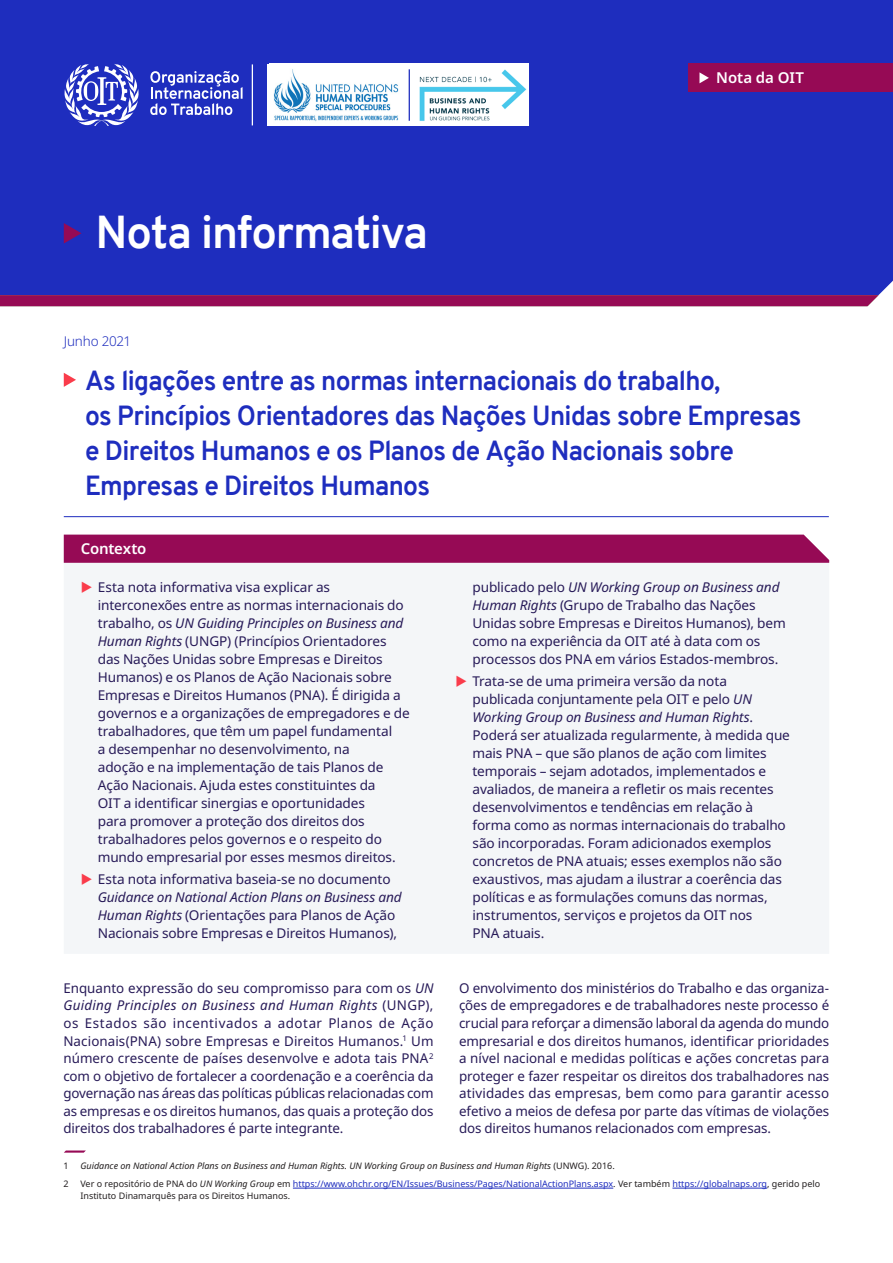
<style>
.page{position:relative;width:893px;height:1263px;background:#fff}
.page>*{position:absolute;margin:0;border:0;box-sizing:border-box;transform-origin:0 0}
.Briefing_A4_-_Subhea{font:700 45px "Overpass";letter-spacing:-.03em;color:#fff}
.Briefing_A4_-_Headin{font:700 27px/35.1px "Overpass";letter-spacing:-.025em;color:#1e2dbe}
.Briefing_A4_-_Series{font:600 15px "Noto Sans";letter-spacing:-.005em;color:#fff}
.Briefing_A4_-_Crossh{font:600 15px "Noto Sans";letter-spacing:-.015em;color:#fff}
.Briefing_A4_-_Body{font:13.5px/18px "Noto Sans";letter-spacing:-.01em;color:#271a58}
.Briefing_A4_-_footer{font:300 13.5px "Noto Sans";letter-spacing:-.015em;color:#1e2dbe}
.note{font:9px/12px "Noto Sans";color:#1e2dbe}
.note-2{font:italic 9px "Noto Sans";color:#231f20}
.note-3{font:9px "Noto Sans";color:#231f20}
.s1{font-style:italic}
.s2{font-style:normal}
.s3{color:#231f20}
.s4{font-style:italic;color:#231f20}
</style>
<div class="page">
<div style="left:0;top:0;width:893px;height:296px;background:#1e2dbe"></div>
<svg style="left:150px;top:71px;width:93px;height:44px"></svg>
<svg style="left:64px;top:64px;width:76px;height:62px"></svg>
<hr style="left:64px;top:516px;width:765px;height:1px;background:#1e2dbe">
<hr style="left:293px;top:1188px;width:320px;height:1px;background:#1e2dbe">
<hr style="left:672px;top:1188px;width:95px;height:1px;background:#1e2dbe">
<div style="left:689px;top:64px;width:204px;height:28px;background:#960a55"></div>
<svg style="left:699px;top:72px;width:10px;height:11px"></svg>
<svg style="left:64px;top:373px;width:12px;height:14px"></svg>
<svg style="left:64px;top:1150px;width:22px;height:2px"></svg>
<div style="left:64px;top:571px;width:765px;height:382px;background:#f4f6f8"></div>
<svg style="left:64px;top:534px;width:765px;height:37px"></svg>
<svg style="left:64px;top:223px;width:17px;height:20px"></svg>
<svg style="left:0;top:295px;width:878px;height:11px;background:#970d55"></svg>
<hr style="left:252px;top:64px;width:1px;height:61px;background:#fff">
<img style="left:273px;top:64px;width:136px;height:62px">
<img style="left:409px;top:64px;width:119px;height:62px">
<div style="left:267px;top:64px;width:6px;height:62px;background:#fff"></div>
<hr style="left:409px;top:69px;width:1px;height:52px;background:#1e2dbe">
<svg style="left:82px;top:581px;width:10px;height:12px"></svg>
<svg style="left:82px;top:874px;width:10px;height:11px"></svg>
<svg style="left:457px;top:676px;width:9px;height:11px"></svg>
<p class="Briefing_A4_-_Subhea" style="left:96px;top:201px;width:334px">Nota informativa</p>
<p class="Briefing_A4_-_Series" style="left:716px;top:67px;width:89px">Nota da OIT</p>
<p class="Briefing_A4_-_footer" style="left:64px;top:332px;width:69px">Junho 2021</p>
<p class="Briefing_A4_-_Headin" style="left:85px;top:363px;width:718px">As ligações entre as normas internacionais do trabalho,<br>os Princípios Orientadores das Nações Unidas sobre Empresas e Direitos Humanos e os Planos de Ação Nacionais sobre Empresas e Direitos Humanos</p>
<p class="Briefing_A4_-_Crossh" style="left:81px;top:538px;width:67px">Contexto</p>
<p class="Briefing_A4_-_Body" style="left:98px;top:578px;width:313px">Esta nota informativa visa explicar as interconexões entre as normas internacionais do trabalho, os <span class="s1">UN Guiding Principles on Business and Human Rights</span> (UNGP) (Princípios Orientadores das Nações Unidas sobre Empresas e Direitos Humanos) e os Planos de Ação Nacionais sobre Empresas e Direitos Humanos (PNA). É dirigida a governos e a organizações de empregadores e de trabalhadores, que têm um papel fundamental<br>a desempenhar no desenvolvimento, na<br>adoção e na implementação de tais Planos de Ação Nacionais. Ajuda estes constituintes da<br>OIT a identificar sinergias e oportunidades<br>para promover a proteção dos direitos dos trabalhadores pelos governos e o respeito do mundo empresarial por esses mesmos direitos.</p>
<p class="Briefing_A4_-_Body" style="left:98px;top:871px;width:305px">Esta nota informativa baseia-se no documento <span class="s1">Guidance on National Action Plans on Business and Human Rights</span> (Orientações para Planos de Ação Nacionais sobre Empresas e Direitos Humanos),</p>
<p class="Briefing_A4_-_Body" style="left:472px;top:578px;width:315px">publicado pelo <span class="s1">UN Working Group on Business and Human Rights</span> (Grupo de Trabalho das Nações Unidas sobre Empresas e Direitos Humanos), bem como na experiência da OIT até à data com os processos dos PNA em vários Estados-membros.</p>
<p class="Briefing_A4_-_Body" style="left:472px;top:673px;width:319px">Trata-se de uma primeira versão da nota publicada conjuntamente pela OIT e pelo <span class="s1">UN Working Group on Business and Human Rights</span>.<br>Poderá ser atualizada regularmente, à medida que mais PNA – que são planos de ação com limites temporais – sejam adotados, implementados e avaliados, de maneira a refletir os mais recentes desenvolvimentos e tendências em relação à forma como as normas internacionais do trabalho são incorporadas. Foram adicionados exemplos concretos de PNA atuais; esses exemplos não são exaustivos, mas ajudam a ilustrar a coerência das políticas e as formulações comuns das normas, instrumentos, serviços e projetos da OIT nos<br>PNA atuais.</p>
<p class="Briefing_A4_-_Body" style="left:459px;top:979px;width:372px;line-height:17.5px;text-align:justify">O envolvimento dos ministérios do Trabalho e das organiza&shy;ções de empregadores e de trabalhadores neste processo é crucial para reforçar a dimensão laboral da agenda do mundo empresarial e dos direitos humanos, identificar prioridades a nível nacional e medidas políticas e ações concretas para proteger e fazer respeitar os direitos dos trabalhadores nas atividades das empresas, bem como para garantir acesso efetivo a meios de defesa por parte das vítimas de violações dos direitos humanos relacionados com empresas.</p>
<p class="Briefing_A4_-_Body" style="left:63px;top:979px;width:372px;line-height:17.5px;text-align:justify">Enquanto expressão do seu compromisso para com os <span class="s1">UN Guiding Principles on Business and Human Rights</span> (UNGP), os Estados são incentivados a adotar Planos de Ação Nacionais(PNA) sobre Empresas e Direitos Humanos.<sup>1</sup> Um número crescente de países desenvolve e adota tais PNA<sup>2 </sup>com o objetivo de fortalecer a coordenação e a coerência da governação nas áreas das políticas públicas relacionadas com as empresas e os direitos humanos, das quais a proteção dos direitos dos trabalhadores é parte integrante.</p>
<p class="note-3" style="left:63px;top:1159px;width:7px">1</p>
<p class="note-2" style="left:80px;top:1159px;width:536px">Guidance on National Action Plans on Business and Human Rights. UN Working Group on Business and Human Rights <span class="s2">(UNWG). 2016.</span></p>
<p class="note-3" style="left:63px;top:1177px;width:7px">2</p>
<p class="note" style="left:80px;top:1178px;width:741px"><span class="s3">Ver o repositório de PNA do</span> <span class="s4">UN Working Group</span> <span class="s3">em</span> https://www.ohchr.org/EN/Issues/Business/Pages/NationalActionPlans.aspx<span class="s3">. Ver também</span> https://globalnaps.org<span class="s3">, gerido pelo<br>Instituto Dinamarquês para os Direitos Humanos.</span></p>
</div>
